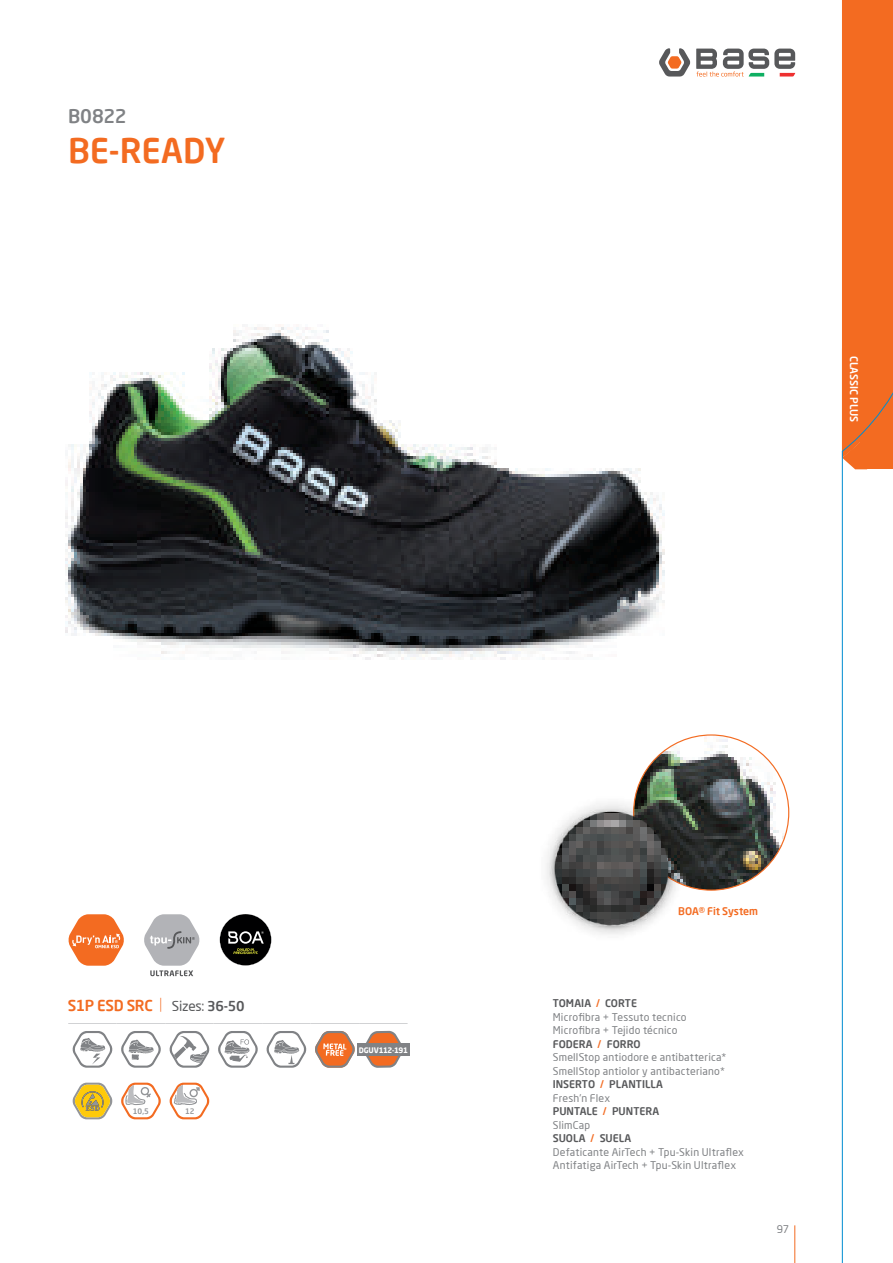
<style>
.page{position:relative;width:893px;height:1263px;background:#fff}
.page>*{position:absolute;margin:0;border:0;box-sizing:border-box;transform-origin:0 0}
.t1{font:500 33.75px "Neo Sans Pro";letter-spacing:-.01em;color:#f36b21}
.t2{font:500 18.75px "Neo Sans Pro";letter-spacing:-.005em;color:#808285}
.t3{font:500 15px "Neo Sans Pro";letter-spacing:-.02em;color:#f36b21}
.t4{font:10.5px/13.5px "Neo Sans Pro";letter-spacing:.02em;color:#808285}
.t5{font:500 10.5px "Neo Sans Pro";color:#f36b21}
.t6{font:500 10.5px "Neo Sans Pro";color:#fff}
.t7{font:700 7.5px "Neo Sans Pro";letter-spacing:-.035em;color:#fff}
.t8{font:500 7.5px "Neo Sans Pro";color:#939598}
.s1{font-weight:300}
.s2{font-weight:400;font-size:13.5px;color:#57585a}
.s3{font-size:13.5px;color:#57585a}
.s4{font-weight:500;color:#57585a}
.s5{font-weight:500;color:#f36b21}
</style>
<div class="page">
<svg style="left:659px;top:48px;width:31px;height:29px"></svg>
<svg style="left:696px;top:49px;width:99px;height:28px"></svg>
<hr style="left:794px;top:1225px;width:1px;height:38px;background:#f36b21">
<hr style="left:68px;top:1023px;width:49px;height:1px;background:#d1d2d4">
<hr style="left:117px;top:1023px;width:48px;height:1px;background:#d1d2d4">
<hr style="left:165px;top:1023px;width:49px;height:1px;background:#d1d2d4">
<hr style="left:214px;top:1023px;width:48px;height:1px;background:#d1d2d4">
<hr style="left:262px;top:1023px;width:49px;height:1px;background:#d1d2d4">
<hr style="left:311px;top:1023px;width:48px;height:1px;background:#d1d2d4">
<hr style="left:359px;top:1023px;width:49px;height:1px;background:#d1d2d4">
<svg style="left:72px;top:1031px;width:41px;height:37px"></svg>
<svg style="left:121px;top:1031px;width:40px;height:37px"></svg>
<svg style="left:169px;top:1031px;width:41px;height:37px"></svg>
<svg style="left:218px;top:1031px;width:40px;height:37px"></svg>
<svg style="left:266px;top:1031px;width:41px;height:37px"></svg>
<svg style="left:315px;top:1031px;width:40px;height:37px"></svg>
<svg style="left:366px;top:1031px;width:35px;height:37px"></svg>
<div style="left:357px;top:1043px;width:53px;height:13px;background:#808285"></div>
<svg style="left:72px;top:1083px;width:41px;height:36px"></svg>
<svg style="left:121px;top:1083px;width:40px;height:36px"></svg>
<svg style="left:169px;top:1083px;width:41px;height:36px"></svg>
<img style="left:65px;top:324px;width:600px;height:336px">
<img style="left:634px;top:735px;width:155px;height:155px;border-radius:78px">
<img style="left:546px;top:772px;width:155px;height:162px">
<svg style="left:144px;top:914px;width:56px;height:62px"></svg>
<svg style="left:68px;top:914px;width:56px;height:52px"></svg>
<svg style="left:220px;top:914px;width:51px;height:52px"></svg>
<svg style="left:842px;top:469px;width:25px;height:794px"></svg>
<div style="left:842px;top:0;width:51px;height:469px;background:#f36b21"></div>
<h2 class="t2" style="left:68px;top:104px;width:60px">B0822</h2>
<h1 class="t1" style="left:68px;top:129px;width:159px">BE-READY</h1>
<p class="t6" style="left:861px;top:356px;width:68px;rotate:90deg">CLASSIC PLUS</p>
<h3 class="t3" style="left:68px;top:995px;width:178px">S1P ESD SRC <span class="s1">|</span> <span class="s2">Sizes:</span> <span class="s3">36-50</span></h3>
<p class="t8" style="left:133px;top:1106px;width:18px">10,5</p>
<p class="t8" style="left:185px;top:1106px;width:11px">12</p>
<p class="t7" style="left:359px;top:1045px;width:51px">DGUV112-191</p>
<p class="t5" style="left:678px;top:905px;width:81px">BOA® Fit System</p>
<p class="t4" style="left:553px;top:996px;width:193px"><span class="s4">TOMAIA</span> <span class="s5">/</span> <span class="s4">CORTE<br></span>Microfibra + Tessuto tecnico<br>Microfibra + Tejido técnico<br><span class="s4">FODERA</span> <span class="s5">/</span> <span class="s4">FORRO<br></span>SmellStop antiodore e antibatterica*<br>SmellStop antiolor y antibacteriano*<br><span class="s4">INSERTO</span> <span class="s5">/</span> <span class="s4">PLANTILLA<br></span>Fresh’n Flex<br><span class="s4">PUNTALE</span> <span class="s5">/</span> <span class="s4">PUNTERA<br></span>SlimCap<br><span class="s4">SUOLA</span> <span class="s5">/</span> <span class="s4">SUELA<br></span>Defaticante AirTech + Tpu-Skin Ultraflex<br>Antifatiga AirTech + Tpu-Skin Ultraflex</p>
<p class="t4" style="left:777px;top:1222px;width:14px">97</p>
</div>
